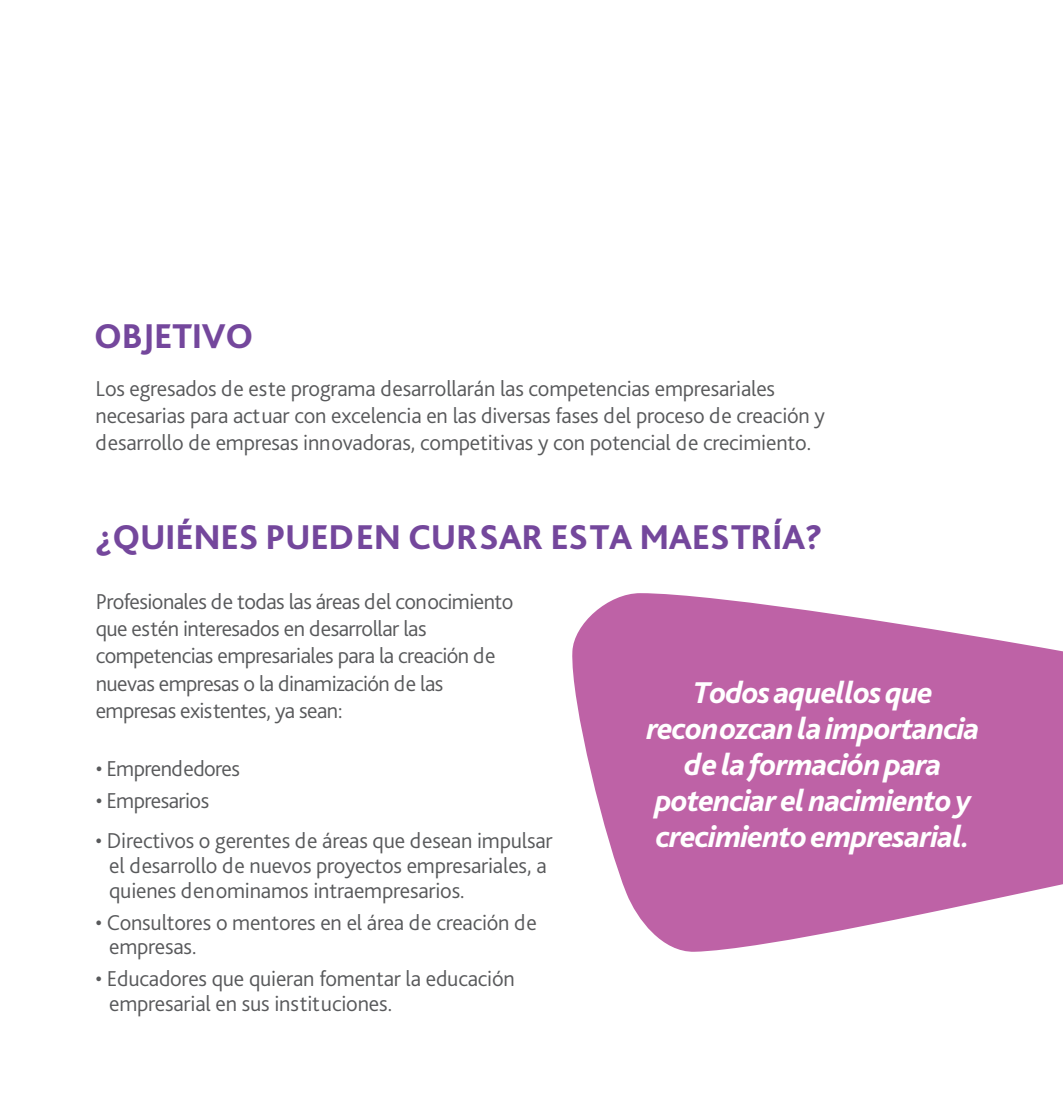
<style>
.page{position:relative;width:1063px;height:1117px;background:#fff}
.page>*{position:absolute;margin:0;border:0;box-sizing:border-box;transform-origin:0 0}
.t1{font:800 36px "Bliss Pro";letter-spacing:-.01em;color:#74479c}
.t2{font:italic 800 31.5px/36px "Bliss Pro";letter-spacing:-.025em;color:#fff;text-align:center}
.t3{font:300 22.5px/27px "Bliss Pro";letter-spacing:-.01em;color:#58595b}
</style>
<div class="page">
<svg style="left:572px;top:593px;width:491px;height:359px;fill:#be62a6"></svg>
<h1 class="t1" style="left:94px;top:314px;width:161px">OBJETIVO</h1>
<p class="t3" style="left:96px;top:374px;width:731px">Los egresados de este programa desarrollarán las competencias empresariales necesarias para actuar con excelencia en las diversas fases del proceso de creación y desarrollo de empresas innovadoras, competitivas y con potencial de crecimiento.</p>
<h1 class="t1" style="left:96px;top:514px;width:729px">¿QUIÉNES PUEDEN CURSAR ESTA MAESTRÍA?</h1>
<p class="t3" style="left:96px;top:587px;width:419px">Profesionales de todas las áreas del conocimiento que estén interesados en desarrollar las competencias empresariales para la creación de nuevas empresas o la dinamización de las empresas existentes, ya sean:</p>
<p class="t3" style="left:96px;top:754px;width:146px">• Emprendedores</p>
<p class="t3" style="left:96px;top:785px;width:115px">• Empresarios</p>
<p class="t3" style="left:109px;top:827px;width:445px;line-height:24.8px;text-indent:-14px">• Directivos o gerentes de áreas que desean impulsar el desarrollo de nuevos proyectos empresariales, a quienes denominamos intraempresarios.</p>
<p class="t3" style="left:109px;top:908px;width:429px;line-height:24.8px;text-indent:-14px">• Consultores o mentores en el área de creación de empresas.</p>
<p class="t3" style="left:109px;top:965px;width:407px;line-height:24.8px;text-indent:-14px">• Educadores que quieran fomentar la educación empresarial en sus instituciones.</p>
<h2 class="t2" style="left:647px;top:673px;width:335px">Todos aquellos que reconozcan la importancia de la formación para potenciar el nacimiento y crecimiento empresarial.</h2>
</div>
